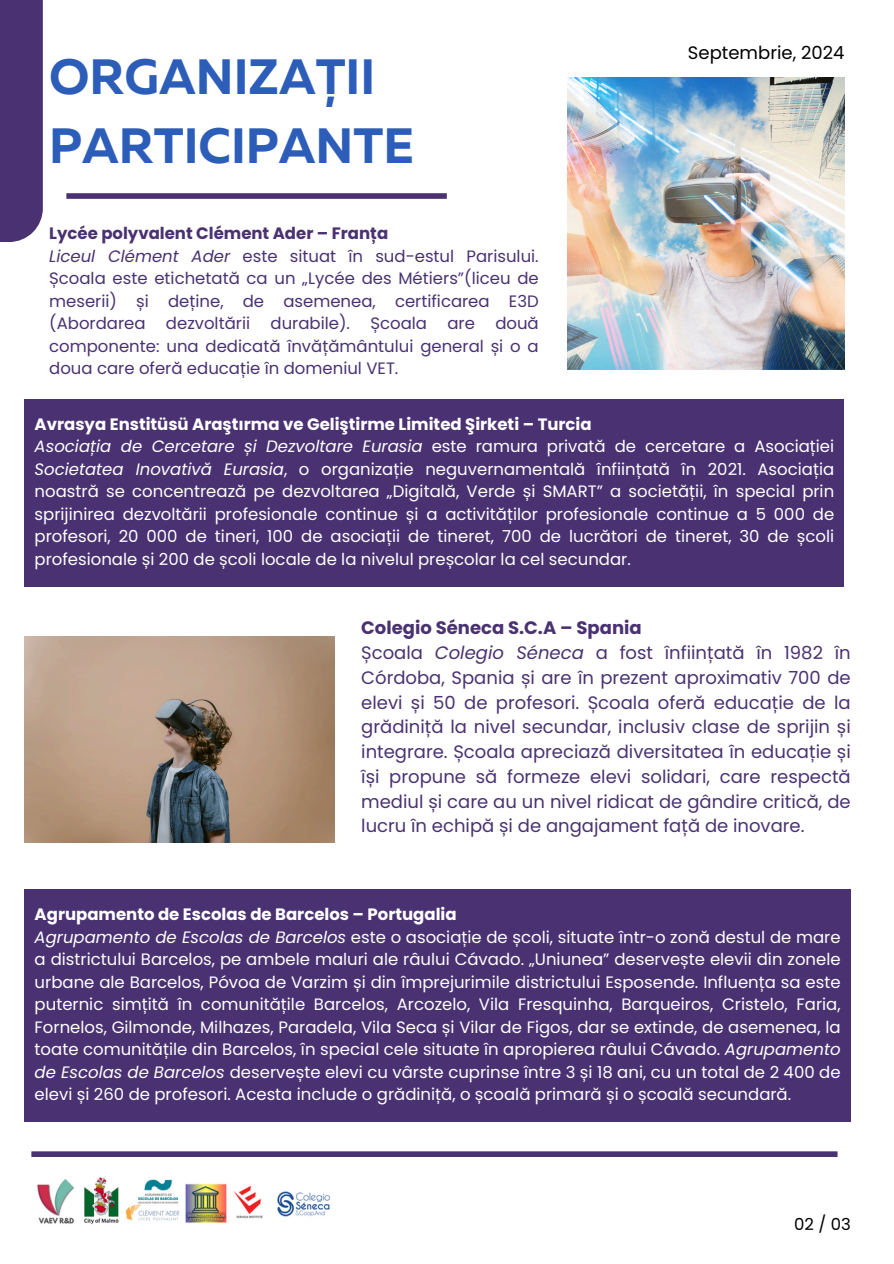
<style>
.page{position:relative;width:894px;height:1264px;background:#fff}
.page>*{position:absolute;margin:0;border:0;box-sizing:border-box;transform-origin:0 0}
.t1{font:700 49.5px/68.7px "Muller";color:#2c5db9}
.t2{font:18px/24.8px "Poppins";color:#4a3272;text-align:justify}
.t3{font:700 18px "Poppins";color:#4a3272}
.t4{font:18px "Poppins";color:#000}
.t5{font:16.5px/22.5px "Poppins";color:#fff;text-align:justify}
.t6{font:16.5px/22.5px "Poppins";color:#4a3272;text-align:justify}
.t7{font:700 16.5px "Poppins";color:#fff}
.t8{font:700 16.5px "Poppins";color:#4a3272}
.t9{font:16.5px "Poppins";color:#000}
.s1{font-style:italic}
</style>
<div class="page">
<img style="left:567px;top:77px;width:276px;height:293px">
<div style="left:24px;top:399px;width:819px;height:187px;background:#4a3272"></div>
<div style="left:66px;top:193px;width:380px;height:6px;background:#4a3272"></div>
<div style="left:31px;top:1151px;width:806px;height:5px;background:#4a3272"></div>
<div style="left:0;top:0;width:43px;height:242px;background:#4a3272"></div>
<div style="left:24px;top:889px;width:826px;height:232px;background:#4a3272"></div>
<img style="left:24px;top:636px;width:310px;height:206px">
<img style="left:37px;top:1177px;width:294px;height:48px">
<p class="t1" style="left:49px;top:47px;width:366px">ORGANIZAȚII<br>PARTICIPANTE</p>
<p class="t8" style="left:49px;top:222px;width:340px">Lycée polyvalent Clément Ader – Franța</p>
<p class="t6" style="left:49px;top:244px;width:491px"><span class="s1">Liceul Clément Ader</span> este situat în sud-estul Parisului.<br>Școala este etichetată ca un „Lycée des Métiers”(liceu de meserii) și deține, de asemenea, certificarea E3D (Abordarea dezvoltării durabile). Școala are două componente: una dedicată învățământului general și o a doua care oferă educație în domeniul VET.</p>
<p class="t4" style="left:687px;top:40px;width:158px">Septembrie, 2024</p>
<h1 class="t7" style="left:35px;top:412px;width:558px">Avrasya Enstitüsü Araştırma ve Geliştirme Limited Şirketi – Turcia</h1>
<p class="t5" style="left:35px;top:435px;width:800px"><span class="s1">Asociația de Cercetare și Dezvoltare Eurasia</span> este ramura privată de cercetare a Asociației <span class="s1">Societatea Inovativă Eurasia</span>, o organizație neguvernamentală înființată în 2021. Asociația noastră se concentrează pe dezvoltarea „Digitală, Verde și SMART” a societății, în special prin sprijinirea dezvoltării profesionale continue și a activităților profesionale continue a 5 000 de profesori, 20 000 de tineri, 100 de asociații de tineret, 700 de lucrători de tineret, 30 de școli profesionale și 200 de școli locale de la nivelul preșcolar la cel secundar.</p>
<p class="t3" style="left:361px;top:615px;width:282px">Colegio Séneca S.C.A – Spania</p>
<p class="t2" style="left:361px;top:640px;width:491px">Școala <span class="s1">Colegio Séneca</span> a fost înființată în 1982 în Córdoba, Spania și are în prezent aproximativ 700 de elevi și 50 de profesori. Școala oferă educație de la grădiniță la nivel secundar, inclusiv clase de sprijin și integrare. Școala apreciază diversitatea în educație și își propune să formeze elevi solidari, care respectă mediul și care au un nivel ridicat de gândire critică, de lucru în echipă și de angajament față de inovare.</p>
<p class="t7" style="left:35px;top:902px;width:423px">Agrupamento de Escolas de Barcelos – Portugalia</p>
<p class="t5" style="left:35px;top:925px;width:807px"><span class="s1">Agrupamento de Escolas de Barcelos</span> este o asociație de școli, situate într-o zonă destul de mare a districtului Barcelos, pe ambele maluri ale râului Cávado. „Uniunea” deservește elevii din zonele urbane ale Barcelos, Póvoa de Varzim și din împrejurimile districtului Esposende. Influența sa este puternic simțită în comunitățile Barcelos, Arcozelo, Vila Fresquinha, Barqueiros, Cristelo, Faria, Fornelos, Gilmonde, Milhazes, Paradela, Vila Seca și Vilar de Figos, dar se extinde, de asemenea, la toate comunitățile din Barcelos, în special cele situate în apropierea râului Cávado. <span class="s1">Agrupamento de Escolas de Barcelos</span> deservește elevi cu vârste cuprinse între 3 și 18 ani, cu un total de 2 400 de elevi și 260 de profesori. Acesta include o grădiniță, o școală primară și o școală secundară.</p>
<p class="t9" style="left:794px;top:1213px;width:58px">02 / 03</p>
</div>
